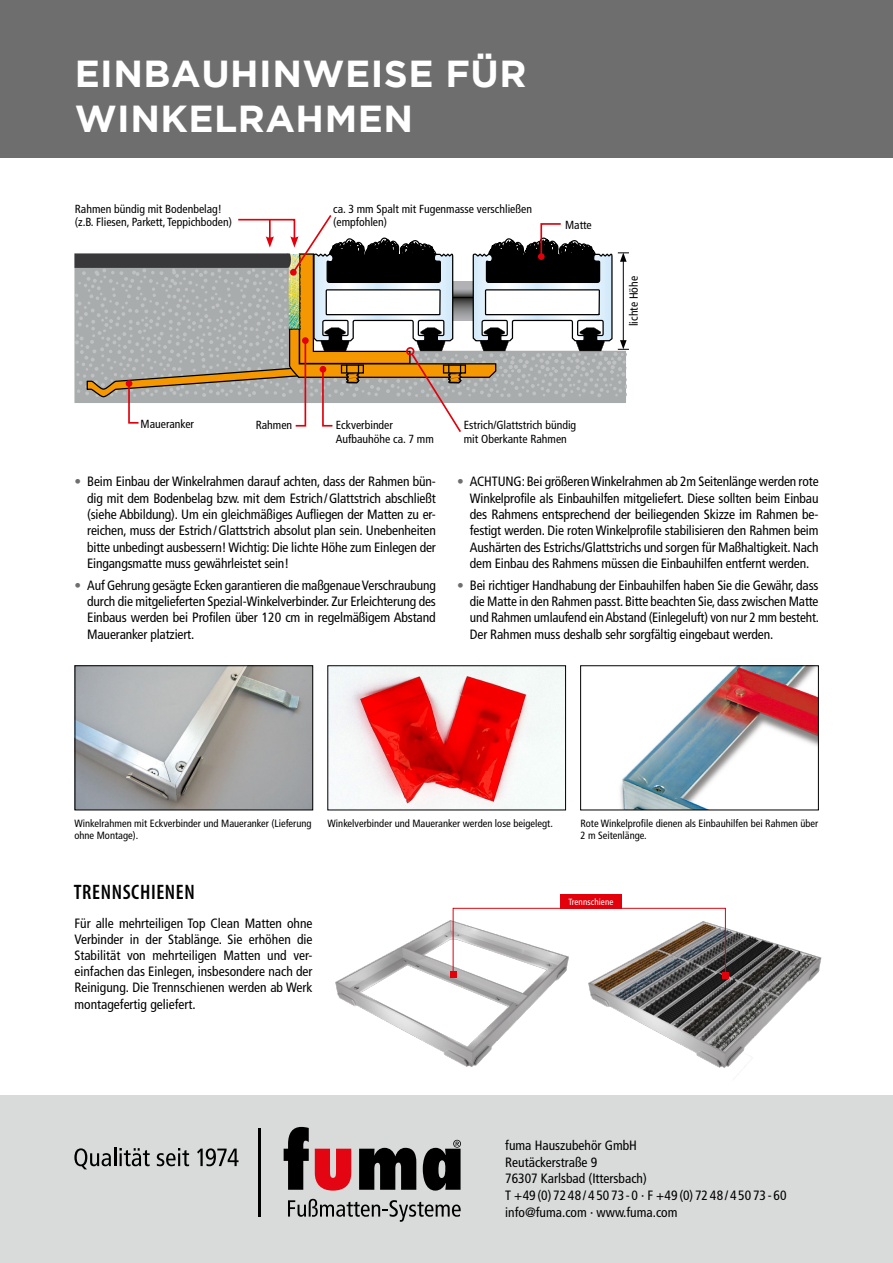
<style>
.page{position:relative;width:893px;height:1263px;background:#fff}
.page>*{position:absolute;margin:0;border:0;box-sizing:border-box;transform-origin:0 0}
.t1{font:700 37.5px "Gotham";letter-spacing:.015em;color:#fff}
._07_Überschriften_14{font:600 condensed 21px "Myriad Pro";letter-spacing:.03em;color:#000}
._01_Grundtext{font:condensed 13.5px/16.4px "Frutiger LT Std";letter-spacing:-.01em;color:#000;text-align:justify}
._02_Grundtext_Blocks{font:condensed 13.5px "Frutiger LT Std";color:#000}
._02_Grundtext_Blocks-2{font:condensed 13.5px "Frutiger LT Std";letter-spacing:.02em;color:#000}
._01_Grundtext-2{font:condensed 11.7px/13.4px "Frutiger LT Std";color:#000}
._01_Grundtext-3{font:condensed 10.5px/12px "Frutiger LT Std";color:#000}
._10_Beschriftung_Zei{font:condensed 10.5px/12px "Frutiger LT Std";color:#000}
._10_Beschriftung_Zei-2{font:condensed 9px "Frutiger LT Std";letter-spacing:.01em;color:#fff}
.s1{color:#6e6e6e}
</style>
<div class="page">
<div style="left:0;top:0;width:893px;height:157px;background:#6e6e6e"></div>
<img style="left:77px;top:667px;width:234px;height:141px">
<div style="left:75px;top:665px;width:238px;height:145px;border:1px solid #000"></div>
<img style="left:330px;top:667px;width:234px;height:141px">
<div style="left:328px;top:665px;width:238px;height:145px;border:1px solid #000"></div>
<img style="left:620px;top:667px;width:197px;height:141px">
<div style="left:580px;top:665px;width:239px;height:145px;border:1px solid #000"></div>
<svg style="left:74px;top:215px;width:555px;height:217px"></svg>
<img style="left:335px;top:907px;width:234px;height:160px">
<img style="left:588px;top:907px;width:234px;height:161px">
<div style="left:453px;top:908px;width:273px;height:68px;border:1px solid #e3000b"></div>
<div style="left:560px;top:894px;width:62px;height:15px;background:#e3000b"></div>
<div style="left:450px;top:971px;width:7px;height:7px;background:#e3000b"></div>
<svg style="left:722px;top:973px;width:6px;height:6px"></svg>
<div style="left:0;top:1095px;width:893px;height:168px;background:#d9dada"></div>
<svg style="left:74px;top:1147px;width:76px;height:22px"></svg>
<svg style="left:157px;top:1148px;width:32px;height:18px"></svg>
<svg style="left:197px;top:1148px;width:42px;height:18px"></svg>
<svg style="left:284px;top:1127px;width:25px;height:63px"></svg>
<svg style="left:315px;top:1149px;width:36px;height:41px"></svg>
<svg style="left:359px;top:1148px;width:57px;height:42px"></svg>
<svg style="left:423px;top:1140px;width:38px;height:50px"></svg>
<svg style="left:288px;top:1199px;width:173px;height:23px"></svg>
<hr style="left:259px;top:1128px;width:2px;height:88px;background:#000">
<p class="t1" style="left:75px;top:52px;width:453px">EINBAUHINWEISE FÜR</p>
<p class="t1" style="left:75px;top:97px;width:340px">WINKELRAHMEN</p>
<p class="_01_Grundtext-2" style="left:75px;top:202px;width:159px">Rahmen bündig mit Bodenbelag! (z.B. Fliesen, Parkett, Teppichboden)</p>
<p class="_01_Grundtext-2" style="left:333px;top:202px;width:200px">ca. 3 mm Spalt mit Fugenmasse verschließen (empfohlen)</p>
<p class="_01_Grundtext-2" style="left:565px;top:218px;width:28px">Matte</p>
<p class="_01_Grundtext-2" style="left:141px;top:417px;width:55px">Maueranker</p>
<p class="_01_Grundtext-2" style="left:256px;top:419px;width:38px">Rahmen</p>
<p class="_01_Grundtext-2" style="left:336px;top:419px;width:99px">Eckverbinder<br>Aufbauhöhe ca. 7 mm</p>
<p class="_01_Grundtext-2" style="left:464px;top:419px;width:114px">Estrich/Glattstrich bündig mit Oberkante Rahmen</p>
<p class="_01_Grundtext-2" style="left:627px;top:326px;width:52px;rotate:-90deg">lichte Höhe</p>
<p class="_01_Grundtext" style="left:87px;top:474px;width:350px;text-indent:-13px"><span class="s1">•</span> Beim Einbau der Winkelrahmen darauf achten, dass der Rahmen bün&shy;dig mit dem Bodenbelag bzw. mit dem Estrich/Glattstrich abschließt (siehe Abbildung). Um ein gleichmäßiges Aufliegen der Matten zu er&shy;reichen, muss der Estrich/Glattstrich absolut plan sein. Unebenheiten bitte unbedingt ausbessern! Wichtig: Die lichte Höhe zum Einlegen der Eingangsmatte muss gewährleistet sein!</p>
<p class="_01_Grundtext" style="left:87px;top:577px;width:350px;text-indent:-13px"><span class="s1">•</span> Auf Gehrung gesägte Ecken garantieren die maßgenaue Verschraubung durch die mitgelieferten Spezial-Winkelverbinder. Zur Erleichterung des Einbaus werden bei Profilen über 120 cm in regelmäßigem Abstand Maueranker platziert.</p>
<p class="_01_Grundtext" style="left:470px;top:474px;width:350px;text-indent:-13px"><span class="s1">•</span> ACHTUNG: Bei größeren Winkelrahmen ab 2m Seitenlänge werden rote Winkelprofile als Einbauhilfen mitgeliefert. Diese sollten beim Einbau des Rahmens entsprechend der beiliegenden Skizze im Rahmen be&shy;festigt werden. Die roten Winkelprofile stabilisieren den Rahmen beim Aushärten des Estrichs/Glattstrichs und sorgen für Maßhaltigkeit. Nach dem Einbau des Rahmens müssen die Einbauhilfen entfernt werden.</p>
<p class="_01_Grundtext" style="left:470px;top:577px;width:351px;text-indent:-13px"><span class="s1">•</span> Bei richtiger Handhabung der Einbauhilfen haben Sie die Gewähr, dass die Matte in den Rahmen passt. Bitte beachten Sie, dass zwischen Matte und Rahmen umlaufend ein Abstand (Einlegeluft) von nur 2 mm besteht.<br>Der Rahmen muss deshalb sehr sorgfältig eingebaut werden.</p>
<p class="_10_Beschriftung_Zei" style="left:74px;top:817px;width:239px">Winkelrahmen mit Eckverbinder und Maueranker (Lieferung ohne Montage).</p>
<p class="_01_Grundtext-3" style="left:328px;top:817px;width:227px">Winkelverbinder und Maueranker werden lose beigelegt.</p>
<p class="_01_Grundtext-3" style="left:580px;top:817px;width:239px">Rote Winkelprofile dienen als Einbauhilfen bei Rahmen über<br>2 m Seitenlänge.</p>
<p class="_07_Überschriften_14" style="left:74px;top:879px;width:122px">TRENNSCHIENEN</p>
<p class="_01_Grundtext" style="left:74px;top:915px;width:240px">Für alle mehrteiligen Top Clean Matten ohne Verbinder in der Stablänge. Sie erhöhen die Stabilität von mehrteiligen Matten und ver&shy;einfachen das Einlegen, insbesondere nach der Reinigung. Die Trennschienen werden ab Werk montagefertig geliefert.</p>
<p class="_10_Beschriftung_Zei-2" style="left:568px;top:896px;width:47px">Trennschiene</p>
<p class="_02_Grundtext_Blocks" style="left:505px;top:1137px;width:133px">fuma Hauszubehör GmbH</p>
<p class="_02_Grundtext_Blocks" style="left:505px;top:1154px;width:93px">Reutäckerstraße 9</p>
<p class="_02_Grundtext_Blocks" style="left:505px;top:1171px;width:143px">76307 Karlsbad (Ittersbach)</p>
<p class="_02_Grundtext_Blocks-2" style="left:505px;top:1188px;width:283px">T +49(0)7248/45073-0 · F +49(0)7248/45073-60</p>
<p class="_02_Grundtext_Blocks" style="left:505px;top:1204px;width:174px">info@fuma.com · www.fuma.com</p>
</div>
